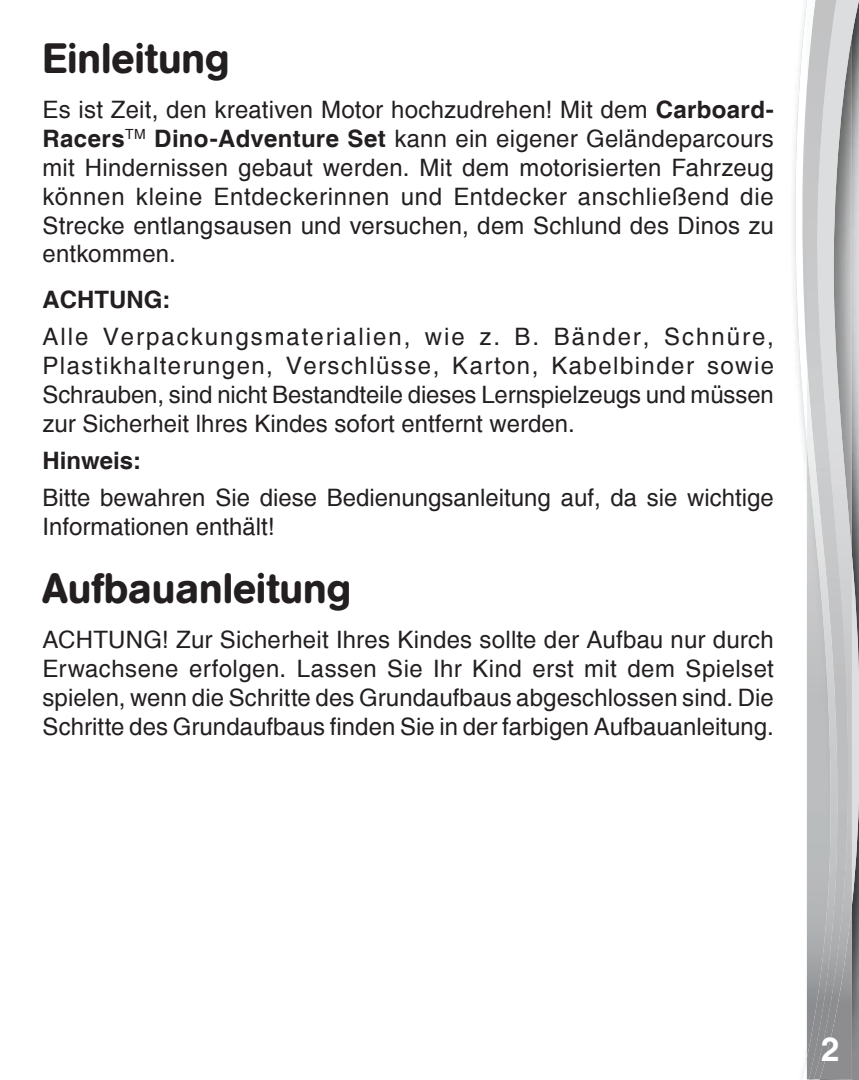
<style>
.page{position:relative;width:859px;height:1080px;background:#fff}
.page>*{position:absolute;margin:0;border:0;box-sizing:border-box;transform-origin:0 0}
.t1{font:500 42px "AG Book Rounded";color:#231f20}
.t2{font:500 42px "AG Book Rounded";color:#231f20}
.t3{font:700 33px "Helvetica";color:#fff}
.t4{font:24px/28.8px "Helvetica";color:#231f20;text-align:justify}
.t5{font:700 24px "Helvetica";color:#231f20}
.s1{font-weight:700}
</style>
<div class="page">
<svg style="left:795px;top:0;width:12px;height:1080px"></svg>
<svg style="left:807px;top:0;width:52px;height:1080px"></svg>
<img style="left:850px;top:0;width:2px;height:1079px">
<img style="left:840px;top:0;width:10px;height:1079px">
<img style="left:807px;top:0;width:33px;height:1079px">
<h1 class="t2" style="left:43px;top:33px;width:189px">Einleitung</h1>
<p class="t4" style="left:43px;top:96px;width:733px">Es ist Zeit, den kreativen Motor hochzudrehen! Mit dem <span class="s1">Carboard-Racers</span><sup>TM</sup> <span class="s1">Dino-Adventure Set</span> kann ein eigener Geländeparcours mit Hindernissen gebaut werden. Mit dem motorisierten Fahrzeug können kleine Entdeckerinnen und Entdecker anschließend die Strecke entlangsausen und versuchen, dem Schlund des Dinos zu entkommen.</p>
<p class="t5" style="left:43px;top:285px;width:129px">ACHTUNG:</p>
<p class="t4" style="left:43px;top:323px;width:733px">Alle Verpackungsmaterialien, wie z. B. Bänder, Schnüre, Plastikhalterungen, Verschlüsse, Karton, Kabelbinder sowie Schrauben, sind nicht Bestandteile dieses Lernspielzeugs und müssen zur Sicherheit lhres Kindes sofort entfernt werden.</p>
<p class="t5" style="left:43px;top:446px;width:100px">Hinweis:</p>
<p class="t4" style="left:43px;top:484px;width:733px">Bitte bewahren Sie diese Bedienungsanleitung auf, da sie wichtige<br>Informationen enthält!</p>
<h1 class="t1" style="left:43px;top:563px;width:310px">Aufbauanleitung</h1>
<p class="t4" style="left:43px;top:626px;width:733px">ACHTUNG! Zur Sicherheit Ihres Kindes sollte der Aufbau nur durch Erwachsene erfolgen. Lassen Sie Ihr Kind erst mit dem Spielset spielen, wenn die Schritte des Grundaufbaus abgeschlossen sind. Die Schritte des Grundaufbaus finden Sie in der farbigen Aufbauanleitung.</p>
<h2 class="t3" style="left:821px;top:1029px;width:20px">2</h2>
</div>
